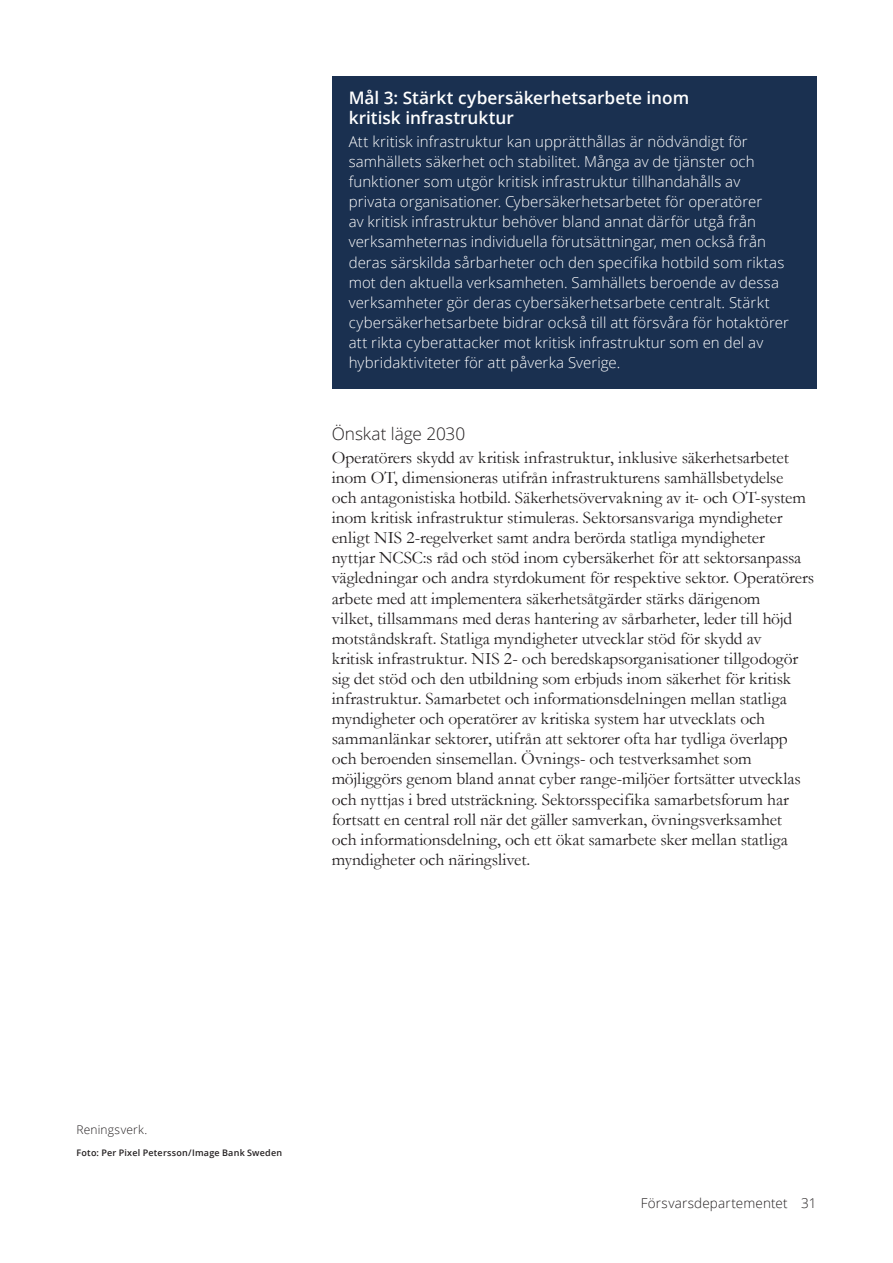
<style>
.page{position:relative;width:893px;height:1263px;background:#fff}
.page>*{position:absolute;margin:0;border:0;box-sizing:border-box;transform-origin:0 0}
.Brödtext_vänsterjusterad_P{font:17.55px/20.1px "Garamond";letter-spacing:-.005em;color:#231f20}
.Mellanrubrik_H4{font:600 17.25px/20.1px "Open Sans";color:#fff}
.Mellanrubrik_H5{font:300 17.25px "Open Sans";letter-spacing:-.005em;color:#231f20}
.Brödtext_vänsterjusterad_P-2{font:300 15px/20.1px "Open Sans";letter-spacing:.005em;color:#fff}
.t1{font:300 13.5px "Open Sans";letter-spacing:.01em;color:#231f20}
.Bildtext{font:300 12px "Open Sans";letter-spacing:.015em;color:#231f20}
.Fotobyline{font:600 9px "Open Sans";letter-spacing:.025em;color:#231f20}
</style>
<div class="page">
<div style="left:332px;top:77px;width:484px;height:312px;background:#1a3050"></div>
<h4 class="Mellanrubrik_H4" style="left:349px;top:87px;width:342px">Mål 3: Stärkt cybersäkerhetsarbete inom kritisk infrastruktur</h4>
<p class="Brödtext_vänsterjusterad_P-2" style="left:349px;top:131px;width:442px">Att kritisk infrastruktur kan upprätthållas är nödvändigt för samhällets säkerhet och stabilitet. Många av de tjänster och funktioner som utgör kritisk infrastruktur tillhandahålls av privata organisationer. Cybersäkerhetsarbetet för operatörer<br>av kritisk infrastruktur behöver bland annat därför utgå från verksamheternas individuella förutsättningar, men också från deras särskilda sårbarheter och den specifika hotbild som riktas mot den aktuella verksamheten. Samhällets beroende av dessa verksamheter gör deras cybersäkerhetsarbete centralt. Stärkt cybersäkerhetsarbete bidrar också till att försvåra för hotaktörer att rikta cyberattacker mot kritisk infrastruktur som en del av hybridaktiviteter för att påverka Sverige.</p>
<h5 class="Mellanrubrik_H5" style="left:332px;top:422px;width:135px">Önskat läge 2030</h5>
<p class="Brödtext_vänsterjusterad_P" style="left:332px;top:447px;width:484px">Operatörers skydd av kritisk infrastruktur, inklusive säkerhetsarbetet inom OT, dimensioneras utifrån infrastrukturens samhällsbetydelse<br>och antagonistiska hotbild. Säkerhetsövervakning av it- och OT-system inom kritisk infrastruktur stimuleras. Sektorsansvariga myndigheter enligt NIS 2-regelverket samt andra berörda statliga myndigheter<br>nyttjar NCSC:s råd och stöd inom cybersäkerhet för att sektorsanpassa vägledningar och andra styrdokument för respektive sektor. Operatörers arbete med att implementera säkerhetsåtgärder stärks därigenom<br>vilket, tillsammans med deras hantering av sårbarheter, leder till höjd motståndskraft. Statliga myndigheter utvecklar stöd för skydd av<br>kritisk infrastruktur. NIS 2- och beredskapsorganisationer tillgodogör sig det stöd och den utbildning som erbjuds inom säkerhet för kritisk infrastruktur. Samarbetet och informationsdelningen mellan statliga myndigheter och operatörer av kritiska system har utvecklats och sammanlänkar sektorer, utifrån att sektorer ofta har tydliga överlapp och beroenden sinsemellan. Övnings- och testverksamhet som möjliggörs genom bland annat cyber range-miljöer fortsätter utvecklas och nyttjas i bred utsträckning. Sektorsspecifika samarbetsforum har fortsatt en central roll när det gäller samverkan, övningsverksamhet<br>och informationsdelning, och ett ökat samarbete sker mellan statliga myndigheter och näringslivet.</p>
<p class="Bildtext" style="left:77px;top:1121px;width:72px">Reningsverk.</p>
<p class="Fotobyline" style="left:77px;top:1146px;width:207px">Foto: Per Pixel Petersson/Image Bank Sweden</p>
<p class="t1" style="left:641px;top:1193px;width:177px">Försvarsdepartementet 31</p>
</div>
